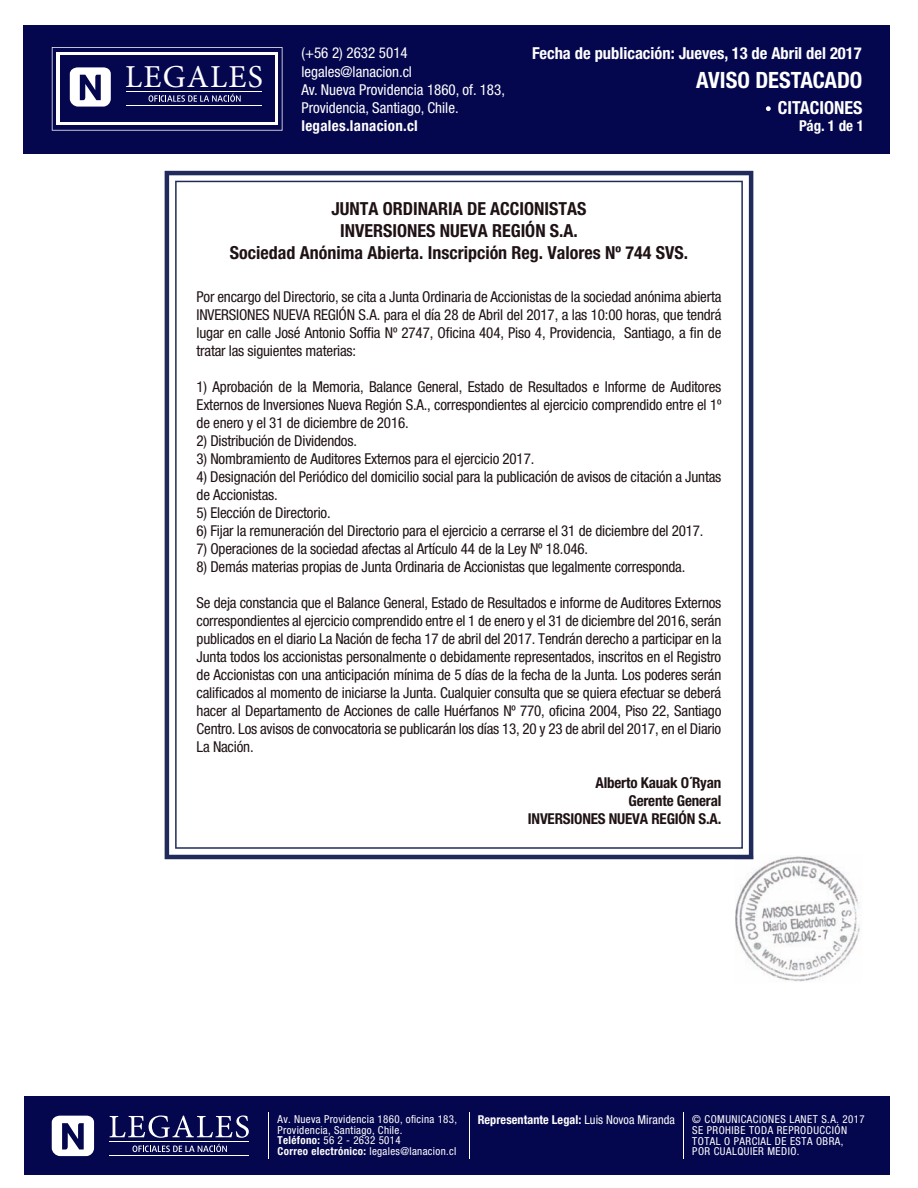
<style>
.page{position:relative;width:918px;height:1188px;background:#fff}
.page>*{position:absolute;margin:0;border:0;box-sizing:border-box;transform-origin:0 0}
.t1{font:31.95px "Minion Pro";letter-spacing:.04em;color:#fff}
.t2{font:700 condensed 22.5px "Helvetica Neue LT Std";color:#fff}
.t3{font:700 condensed 18px/21.6px "Helvetica Neue LT Std";color:#1f1214;text-align:center}
.t4{font:700 condensed 18px "Helvetica Neue LT Std";color:#fff}
.t5{font:700 condensed 16.5px "Helvetica Neue LT Std";color:#fff}
.t6{font:condensed 15px/18px "Helvetica Neue LT Std";letter-spacing:-.015em;color:#1f1214;text-align:justify}
.t7{font:condensed 15px/18px "Helvetica Neue LT Std";color:#fff}
.t8{font:700 condensed 15px/18px "Helvetica Neue LT Std";letter-spacing:-.015em;color:#1f1214;text-align:right}
.t9{font:700 condensed 15px "Helvetica Neue LT Std";letter-spacing:.02em;color:#fff}
.t10{font:700 condensed 12.3px "Helvetica Neue LT Std";letter-spacing:.005em;color:#fff}
.t11{font:condensed 10.95px/10.6px "Helvetica Neue LT Std";letter-spacing:.04em;color:#fff}
.s1{font-weight:700}
.s2{font-weight:400}
</style>
<div class="page">
<div style="left:24px;top:25px;width:866px;height:129px;background:#05074e"></div>
<svg style="left:52px;top:47px;width:231px;height:84px"></svg>
<hr style="left:126px;top:91px;width:136px;height:1px;background:#fff">
<hr style="left:126px;top:105px;width:136px;height:1px;background:#fff">
<svg style="left:165px;top:171px;width:588px;height:688px"></svg>
<div style="left:24px;top:1096px;width:865px;height:79px;background:#05074e"></div>
<hr style="left:269px;top:1113px;width:1px;height:46px;background:#fff">
<hr style="left:469px;top:1113px;width:1px;height:46px;background:#fff">
<hr style="left:684px;top:1113px;width:1px;height:46px;background:#fff">
<svg style="left:110px;top:1115px;width:139px;height:23px"></svg>
<svg style="left:133px;top:1144px;width:94px;height:8px"></svg>
<svg style="left:52px;top:1116px;width:42px;height:40px"></svg>
<hr style="left:110px;top:1155px;width:139px;height:1px;background:#fff">
<hr style="left:110px;top:1141px;width:139px;height:1px;background:#fff">
<svg style="left:175px;top:181px;width:568px;height:668px"></svg>
<img style="left:735px;top:855px;width:125px;height:127px">
<img style="left:735px;top:855px;width:18px;height:4px">
<svg style="left:766px;top:106px;width:5px;height:5px"></svg>
<h1 class="t1" style="left:125px;top:56px;width:140px">LEGALES</h1>
<p class="t7" style="left:301px;top:44px;width:108px">(+56 2) 2632 5014</p>
<p class="t5" style="left:532px;top:43px;width:331px">Fecha de publicación: Jueves, 13 de Abril del 2017</p>
<p class="t7" style="left:301px;top:62px;width:205px">legales@lanacion.cl<br>Av. Nueva Providencia 1860, of. 183,<br>Providencia, Santiago, Chile.</p>
<p class="t9" style="left:301px;top:116px;width:118px">legales.lanacion.cl</p>
<h2 class="t2" style="left:696px;top:67px;width:168px">AVISO DESTACADO</h2>
<p class="t9" style="left:799px;top:116px;width:66px">Pág. 1 de 1</p>
<p class="t4" style="left:778px;top:97px;width:86px">CITACIONES</p>
<p class="t3" style="left:230px;top:198px;width:460px">JUNTA ORDINARIA DE ACCIONISTAS<br>INVERSIONES NUEVA REGIÓN S.A.<br>Sociedad Anónima Abierta. Inscripción Reg. Valores Nº 744 SVS.</p>
<p class="t6" style="left:197px;top:287px;width:526px">Por encargo del Directorio, se cita a Junta Ordinaria de Accionistas de la sociedad anónima abierta INVERSIONES NUEVA REGIÓN S.A. para el día 28 de Abril del 2017, a las 10:00 horas, que tendrá lugar en calle José Antonio Soffia Nº 2747, Oficina 404, Piso 4, Providencia, Santiago, a fin de tratar las siguientes materias:</p>
<p class="t6" style="left:197px;top:377px;width:526px">1) Aprobación de la Memoria, Balance General, Estado de Resultados e Informe de Auditores Externos de Inversiones Nueva Región S.A., correspondientes al ejercicio comprendido entre el 1º de enero y el 31 de diciembre de 2016.</p>
<p class="t6" style="left:197px;top:431px;width:162px">2) Distribución de Dividendos.</p>
<p class="t6" style="left:197px;top:449px;width:339px">3) Nombramiento de Auditores Externos para el ejercicio 2017.</p>
<p class="t6" style="left:197px;top:467px;width:526px">4) Designación del Periódico del domicilio social para la publicación de avisos de citación a Juntas de Accionistas.</p>
<p class="t6" style="left:197px;top:503px;width:136px">5) Elección de Directorio.</p>
<p class="t6" style="left:197px;top:521px;width:508px">6) Fijar la remuneración del Directorio para el ejercicio a cerrarse el 31 de diciembre del 2017.</p>
<p class="t6" style="left:197px;top:539px;width:393px">7) Operaciones de la sociedad afectas al Artículo 44 de la Ley Nº 18.046.</p>
<p class="t6" style="left:197px;top:557px;width:490px">8) Demás materias propias de Junta Ordinaria de Accionistas que legalmente corresponda.</p>
<p class="t6" style="left:197px;top:593px;width:526px">Se deja constancia que el Balance General, Estado de Resultados e informe de Auditores Externos correspondientes al ejercicio comprendido entre el 1 de enero y el 31 de diciembre del 2016, serán publicados en el diario La Nación de fecha 17 de abril del 2017. Tendrán derecho a participar en la Junta todos los accionistas personalmente o debidamente representados, inscritos en el Registro de Accionistas con una anticipación mínima de 5 días de la fecha de la Junta. Los poderes serán calificados al momento de iniciarse la Junta. Cualquier consulta que se quiera efectuar se deberá hacer al Departamento de Acciones de calle Huérfanos Nº 770, oficina 2004, Piso 22, Santiago Centro. Los avisos de convocatoria se publicarán los días 13, 20 y 23 de abril del 2017, en el Diario La Nación.</p>
<p class="t8" style="left:528px;top:773px;width:195px">Alberto Kauak O´Ryan<br>Gerente General<br>INVERSIONES NUEVA REGIÓN S.A.</p>
<p class="t11" style="left:278px;top:1114px;width:181px">Av. Nueva Providencia 1860, oficina 183, Providencia, Santiago, Chile.<br><span class="s1">Teléfono:</span> 56 2 - 2632 5014<br><span class="s1">Correo electrónico:</span> legales@lanacion.cl</p>
<p class="t10" style="left:478px;top:1112px;width:199px">Representante Legal: <span class="s2">Luis Novoa Miranda</span></p>
<p class="t11" style="left:692px;top:1114px;width:174px">© COMUNICACIONES LANET S.A. 2017<br>SE PROHIBE TODA REPRODUCCIÓN<br>TOTAL O PARCIAL DE ESTA OBRA,<br>POR CUALQUIER MEDIO.</p>
</div>
